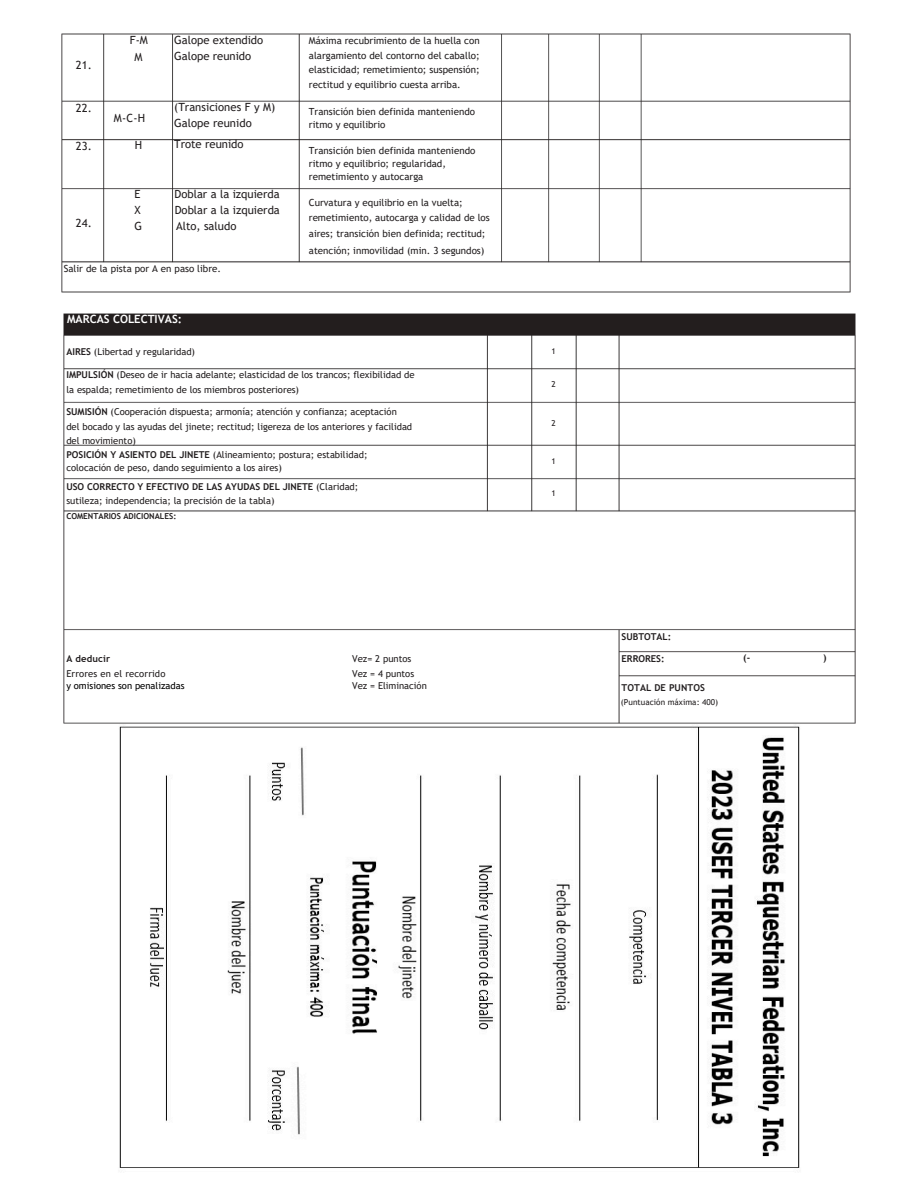
<style>
.page{position:relative;width:918px;height:1188px;background:#fff}
.page>*{position:absolute;margin:0;border:0;box-sizing:border-box;transform-origin:0 0}
.t1{font:700 11.4px "Trebuchet MS";color:#fff}
.t2{font:11.25px/15.8px "Trebuchet MS";color:#231f20}
.t3{font:9.75px/13px "Trebuchet MS";color:#231f20}
.t4{font:9.75px/14.7px "Trebuchet MS";color:#211e1f;text-align:justify}
.t5{font:9.45px/14.7px "Trebuchet MS";color:#231f20}
.t6{font:700 9.45px "Trebuchet MS";color:#231f20}
.t7{font:9.45px "Trebuchet MS";color:#000}
.t8{font:8.25px "Trebuchet MS";letter-spacing:.005em;color:#231f20}
.t9{font:700 8.25px "Trebuchet MS";color:#231f20}
.s1{font-weight:700}
</style>
<div class="page">
<img style="left:61px;top:33px;width:790px;height:260px">
<img style="left:63px;top:313px;width:793px;height:411px">
<img style="left:119px;top:726px;width:681px;height:442px">
<p class="t2" style="left:76px;top:58px;width:18px">21.</p>
<h3 class="t2" style="left:76px;top:100px;width:18px">22.</h3>
<h2 class="t2" style="left:76px;top:138px;width:18px">23.</h2>
<h3 class="t2" style="left:130px;top:32px;width:20px">F-M</h3>
<h3 class="t2" style="left:174px;top:32px;width:91px">Galope extendido</h3>
<h2 class="t2" style="left:134px;top:49px;width:9px">M</h2>
<h3 class="t2" style="left:174px;top:48px;width:79px">Galope reunido</h3>
<h3 class="t2" style="left:114px;top:110px;width:33px">M-C-H</h3>
<h3 class="t2" style="left:135px;top:137px;width:9px">H</h3>
<h5 class="t2" style="left:174px;top:99px;width:103px">(Transiciones F y M)<br>Galope reunido</h5>
<h5 class="t2" style="left:174px;top:136px;width:71px">Trote reunido</h5>
<h3 class="t2" style="left:134px;top:186px;width:8px">E</h3>
<h3 class="t2" style="left:175px;top:186px;width:107px">Doblar a la izquierda</h3>
<h3 class="t2" style="left:134px;top:202px;width:8px">X</h3>
<h3 class="t2" style="left:175px;top:202px;width:107px">Doblar a la izquierda</h3>
<h3 class="t2" style="left:134px;top:218px;width:9px">G</h3>
<h3 class="t2" style="left:176px;top:218px;width:62px">Alto, saludo</h3>
<h3 class="t3" style="left:64px;top:262px;width:159px">Salir de la pista por A en paso libre.</h3>
<p class="t2" style="left:76px;top:215px;width:18px">24.</p>
<h4 class="t1" style="left:67px;top:312px;width:116px">MARCAS COLECTIVAS:</h4>
<h5 class="t4" style="left:309px;top:33px;width:172px">Máxima recubrimiento de la huella con alargamiento del contorno del caballo; elasticidad; remetimiento; suspensión; rectitud y equilibrio cuesta arriba.</h5>
<h5 class="t3" style="left:309px;top:105px;width:168px">Transición bien definida manteniendo ritmo y equilibrio</h5>
<h5 class="t4" style="left:309px;top:144px;width:168px;line-height:13px;text-align:left">Transición bien definida manteniendo ritmo y equilibrio; regularidad, remetimiento y autocarga</h5>
<h5 class="t3" style="left:309px;top:195px;width:182px;line-height:14.7px">Curvatura y equilibrio en la vuelta; remetimiento, autocarga y calidad de los</h5>
<h5 class="t3" style="left:309px;top:226px;width:178px;line-height:16.4px">aires; transición bien definida; rectitud; atención; inmovilidad (min. 3 segundos)</h5>
<p class="t5" style="left:66px;top:344px;width:130px"><span class="s1">AIRES</span> (Libertad y regularidad)</p>
<p class="t5" style="left:66px;top:368px;width:350px"><span class="s1">IMPULSIÓN</span> (Deseo de ir hacia adelante; elasticidad de los trancos; flexibilidad de la espalda; remetimiento de los miembros posteriores)</p>
<h5 class="t5" style="left:66px;top:405px;width:347px"><span class="s1">SUMISIÓN</span> (Cooperación dispuesta; armonía; atención y confianza; aceptación del bocado y las ayudas del jinete; rectitud; ligereza de los anteriores y facilidad</h5>
<h5 class="t5" style="left:66px;top:433px;width:303px">del movimiento)<br><span class="s1">POSICIÓN Y ASIENTO DEL JINETE</span> (Alineamiento; postura; estabilidad;</h5>
<h5 class="t5" style="left:66px;top:458px;width:294px;line-height:19.2px">colocación de peso, dando seguimiento a los aires)<br><span class="s1">USO CORRECTO Y EFECTIVO DE LAS AYUDAS DEL JINETE</span> (Claridad;</h5>
<h5 class="t5" style="left:66px;top:494px;width:210px">sutileza; independencia; la precisión de la tabla)</h5>
<p class="t9" style="left:66px;top:511px;width:111px">COMENTARIOS ADICIONALES:</p>
<p class="t5" style="left:66px;top:650px;width:101px;line-height:15.8px"><span class="s1">A deducir<br></span>Errores en el recorrido</p>
<p class="t7" style="left:66px;top:680px;width:120px">y omisiones son penalizadas</p>
<p class="t5" style="left:352px;top:650px;width:64px;line-height:15.8px">Vez= 2 puntos<br>Vez = 4 puntos</p>
<p class="t5" style="left:352px;top:678px;width:76px">Vez = Eliminación</p>
<h1 class="t8" style="left:552px;top:346px;width:6px">1</h1>
<h5 class="t8" style="left:552px;top:380px;width:6px">2</h5>
<h5 class="t8" style="left:552px;top:418px;width:6px">2</h5>
<h6 class="t8" style="left:552px;top:456px;width:6px">1</h6>
<p class="t8" style="left:552px;top:489px;width:6px">1</p>
<h5 class="t6" style="left:622px;top:631px;width:51px">SUBTOTAL:</h5>
<h5 class="t6" style="left:622px;top:653px;width:45px">ERRORES:</h5>
<h4 class="t6" style="left:622px;top:682px;width:85px">TOTAL DE PUNTOS</h4>
<p class="t8" style="left:621px;top:697px;width:99px">(Puntuación máxima: 400)</p>
<p class="t6" style="left:743px;top:652px;width:9px">(-</p>
<p class="t6" style="left:823px;top:652px;width:5px">)</p>
</div>
